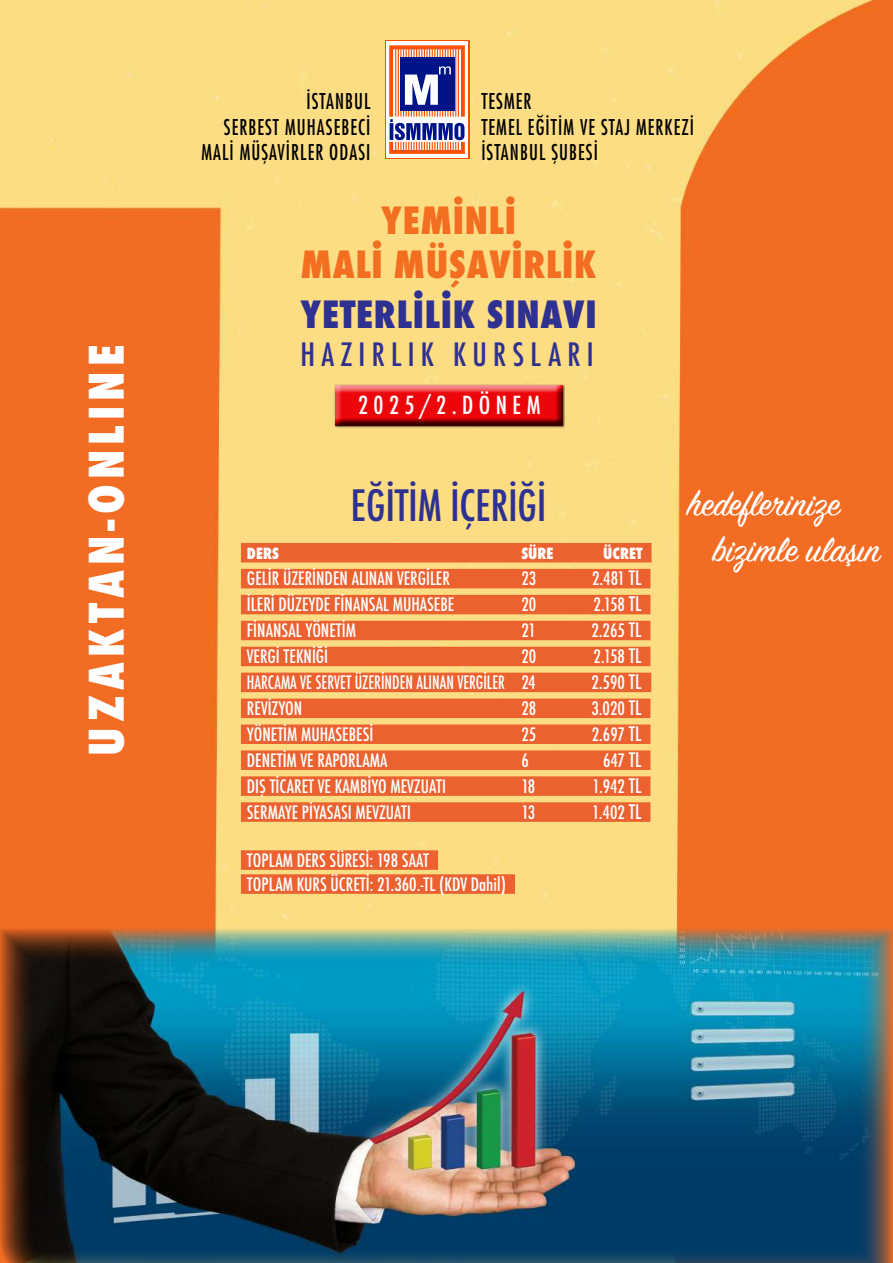
<style>
.page{position:relative;width:893px;height:1263px;background:#fff}
.page>*{position:absolute;margin:0;border:0;box-sizing:border-box;transform-origin:0 0}
.t1{font:800 condensed 46.35px "Futura";letter-spacing:.11em;color:#fff}
.t2{font:500 condensed 42px "Futura";color:#2e3092}
.t3{font:38.4px/46px "Sign Painter House Script";color:#fff}
.t4{font:800 condensed 36.45px/43.8px "Futura";letter-spacing:.02em;color:#f36e21;text-align:center}
.t5{font:800 condensed 36.45px "Futura";letter-spacing:.02em;color:#2e3092}
.t6{font:500 condensed 31.35px "Futura";letter-spacing:.2em;color:#2e3092}
.t7{font:500 condensed 24.15px "Futura";letter-spacing:.225em;color:#fff}
.t8{font:condensed 21.15px/25.3px "Futura Std";letter-spacing:.055em;color:#000;text-align:right;scale:.9 1}
.t9{font:500 condensed 18px/24px "Futura";color:#fff}
.t10{font:500 condensed 18px "Futura";color:#fff;scale:.9 1}
.t11{font:800 condensed 15px "Futura";color:#fff}
.s1{font-size:19.5px}
</style>
<div class="page">
<img style="left:0;top:0;width:893px;height:928px">
<div style="left:385px;top:40px;width:84px;height:119px;background:#fe5000"></div>
<div style="left:386px;top:41px;width:82px;height:117px;background:#fff"></div>
<svg style="left:389px;top:45px;width:76px;height:109px"></svg>
<img style="left:0;top:928px;width:893px;height:335px">
<div style="left:241px;top:543px;width:411px;height:19px;background:#eb6130"></div>
<div style="left:241px;top:569px;width:409px;height:19px;background:#eb6130"></div>
<div style="left:241px;top:595px;width:409px;height:19px;background:#eb6130"></div>
<div style="left:241px;top:621px;width:409px;height:19px;background:#eb6130"></div>
<div style="left:241px;top:647px;width:409px;height:19px;background:#eb6130"></div>
<div style="left:241px;top:673px;width:410px;height:19px;background:#eb6130"></div>
<div style="left:241px;top:698px;width:409px;height:20px;background:#eb6130"></div>
<div style="left:241px;top:724px;width:409px;height:20px;background:#eb6130"></div>
<div style="left:241px;top:750px;width:409px;height:20px;background:#eb6130"></div>
<div style="left:241px;top:776px;width:409px;height:20px;background:#eb6130"></div>
<div style="left:241px;top:802px;width:409px;height:20px;background:#eb6130"></div>
<div style="left:241px;top:850px;width:197px;height:20px;background:#eb6130"></div>
<div style="left:241px;top:874px;width:274px;height:20px;background:#eb6130"></div>
<div style="left:334px;top:384px;width:231px;height:44px;background:#000;opacity:.75"></div>
<div style="left:334px;top:382px;width:228px;height:41px;background:#fff;opacity:.75"></div>
<div style="left:334px;top:385px;width:228px;height:41px;background:#000;opacity:.75"></div>
<h1 class="t1" style="left:75px;top:756px;width:413px;rotate:-90deg">UZAKTAN-ONLINE</h1>
<p class="t8" style="left:201px;top:88px;width:189px">İSTANBUL<br>SERBEST MUHASEBECİ<br>MALİ MÜŞAVİRLER ODASI</p>
<p class="t8" style="left:481px;top:88px;width:238px;text-align:left">TESMER<br>TEMEL EĞİTİM VE STAJ MERKEZİ<br>İSTANBUL ŞUBESİ</p>
<h3 class="t4" style="left:301px;top:199px;width:297px">YEMİNLİ<br>MALİ MÜŞAVİRLİK</h3>
<h3 class="t5" style="left:301px;top:290px;width:297px">YETERLİLİK SINAVI</h3>
<h3 class="t6" style="left:301px;top:334px;width:295px">HAZIRLIK KURSLARI</h3>
<h3 class="t7" style="left:358px;top:389px;width:184px">2025/2.DÖNEM</h3>
<h2 class="t2" style="left:351px;top:478px;width:197px">EĞİTİM İÇERİĞİ</h2>
<p class="t11" style="left:247px;top:544px;width:34px">DERS</p>
<p class="t11" style="left:521px;top:544px;width:34px">SÜRE</p>
<p class="t11" style="left:603px;top:544px;width:41px">ÜCRET</p>
<p class="t9" style="left:247px;top:567px;width:205px">GELİR ÜZERİNDEN ALINAN VERGİLER</p>
<p class="t9" style="left:521px;top:567px;width:16px">23</p>
<p class="t9" style="left:592px;top:567px;width:51px">2.481 <span class="s1">TL</span></p>
<p class="t9" style="left:247px;top:593px;width:209px">İLERİ DÜZEYDE FİNANSAL MUHASEBE</p>
<p class="t9" style="left:521px;top:593px;width:16px">20</p>
<p class="t9" style="left:594px;top:593px;width:49px">2.158 <span class="s1">TL</span></p>
<p class="t9" style="left:247px;top:619px;width:111px">FİNANSAL YÖNETİM</p>
<p class="t9" style="left:521px;top:619px;width:16px">21</p>
<p class="t9" style="left:591px;top:619px;width:52px">2.265 <span class="s1">TL</span></p>
<p class="t9" style="left:247px;top:645px;width:83px">VERGİ TEKNİĞİ</p>
<p class="t9" style="left:521px;top:645px;width:16px">20</p>
<p class="t9" style="left:594px;top:645px;width:49px">2.158 <span class="s1">TL</span></p>
<p class="t10" style="left:247px;top:671px;width:322px">HARCAMA VE SERVET ÜZERİNDEN ALINAN VERGİLER 24</p>
<p class="t9" style="left:591px;top:671px;width:52px">2.590 <span class="s1">TL</span></p>
<p class="t9" style="left:247px;top:696px;width:57px">REVİZYON</p>
<p class="t9" style="left:521px;top:696px;width:16px">28</p>
<p class="t9" style="left:591px;top:696px;width:52px">3.020 <span class="s1">TL</span></p>
<p class="t9" style="left:247px;top:722px;width:128px">YÖNETİM MUHASEBESİ</p>
<p class="t9" style="left:521px;top:722px;width:16px">25</p>
<p class="t9" style="left:592px;top:722px;width:51px">2.697 <span class="s1">TL</span></p>
<p class="t9" style="left:247px;top:748px;width:142px">DENETİM VE RAPORLAMA</p>
<p class="t9" style="left:521px;top:748px;width:9px">6</p>
<p class="t9" style="left:603px;top:748px;width:40px">647 <span class="s1">TL</span></p>
<p class="t9" style="left:247px;top:774px;width:200px">DIŞ TİCARET VE KAMBİYO MEVZUATI</p>
<p class="t9" style="left:521px;top:774px;width:15px">18</p>
<p class="t9" style="left:593px;top:774px;width:50px">1.942 <span class="s1">TL</span></p>
<p class="t9" style="left:247px;top:800px;width:166px">SERMAYE PİYASASI MEVZUATI</p>
<p class="t9" style="left:521px;top:800px;width:15px">13</p>
<p class="t9" style="left:592px;top:800px;width:51px">1.402 <span class="s1">TL</span></p>
<p class="t9" style="left:247px;top:848px;width:261px">TOPLAM DERS SÜRESİ: 198 SAAT<br>TOPLAM KURS ÜCRETİ: 21.360.-TL (KDV Dahil)</p>
<h3 class="t3" style="left:713px;top:483px;width:169px;text-indent:-25px">hedeflerinize bizimle ulaşın</h3>
</div>
